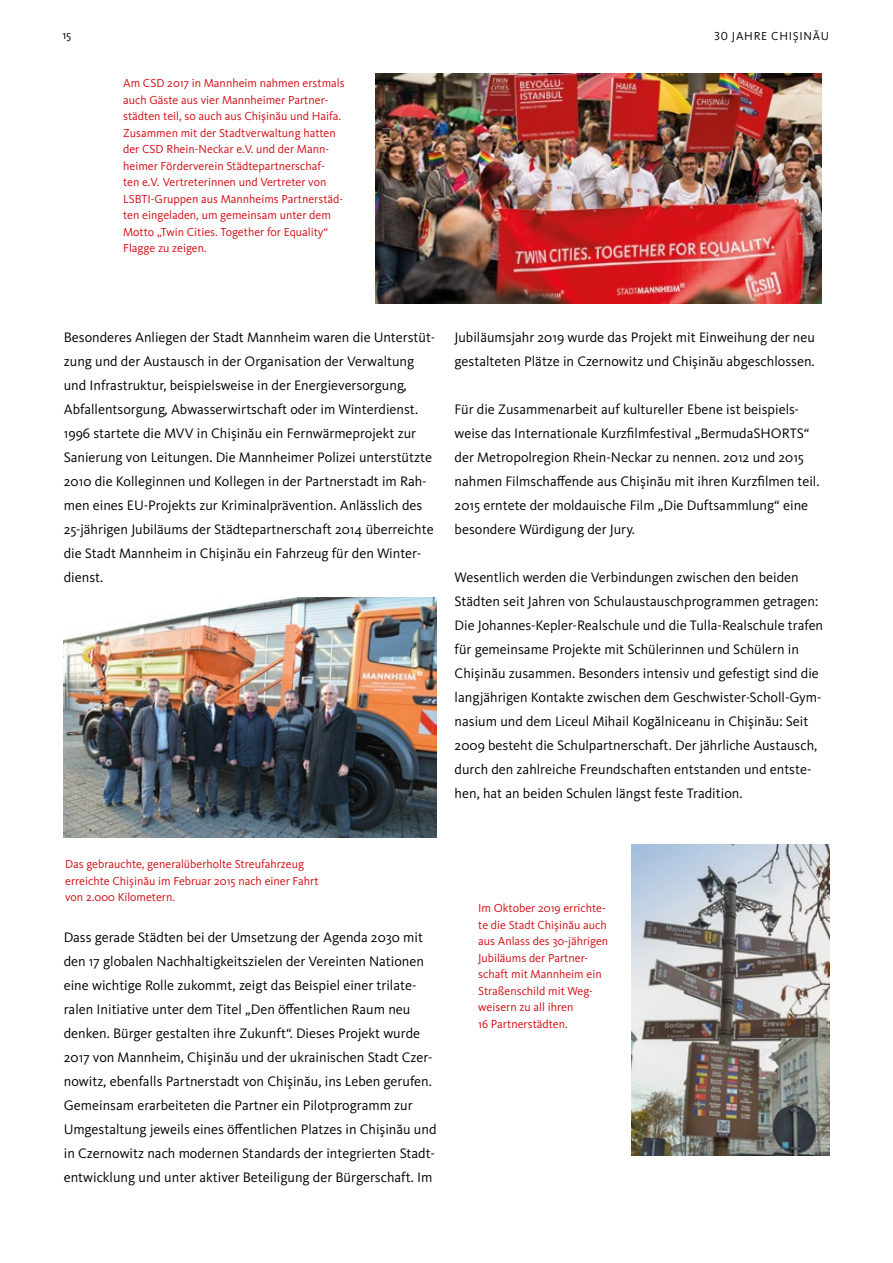
<style>
.page{position:relative;width:893px;height:1263px;background:#fff}
.page>*{position:absolute;margin:0;border:0;box-sizing:border-box;transform-origin:0 0}
.t1{font:14.25px/24px "Kievit Pro";color:#000}
.t2{font:12px/16.5px "Kievit Pro";color:#d20a11}
.t3{font:12px "Kievit Pro";letter-spacing:.06em;color:#000}
.s1{font-size:11.7px}
</style>
<div class="page">
<img style="left:64px;top:598px;width:373px;height:239px">
<img style="left:376px;top:73px;width:446px;height:230px">
<img style="left:632px;top:844px;width:197px;height:312px">
<p class="t3" style="left:62px;top:28px;width:10px">15</p>
<p class="t2" style="left:123px;top:75px;width:223px">Am CSD 2017 in Mannheim nahmen erstmals auch Gäste aus vier Mannheimer Partner&shy;städten teil, so auch aus Chişinău und Haifa.<br>Zusammen mit der Stadtverwaltung hatten der CSD Rhein-Neckar e.V. und der Mann&shy;heimer Förderverein Städtepartnerschaf-<br>ten e.V. Vertreterinnen und Vertreter von LSBTI-Gruppen aus Mannheims Partnerstäd&shy;ten eingeladen, um gemeinsam unter dem Motto „Twin Cities. Together for Equality“ Flagge zu zeigen.</p>
<p class="t3" style="left:715px;top:29px;width:116px">30 JAHRE CHI<span class="s1">Ş</span>IN<span class="s1">Ă</span>U</p>
<p class="t1" style="left:64px;top:325px;width:373px">Besonderes Anliegen der Stadt Mannheim waren die Unterstüt&shy;zung und der Austausch in der Organisation der Verwaltung und Infrastruktur, beispielsweise in der Energieversorgung, Abfallentsorgung, Abwasserwirtschaft oder im Winterdienst.<br>1996 startete die MVV in Chişinău ein Fernwärmeprojekt zur Sanierung von Leitungen. Die Mannheimer Polizei unterstützte 2010 die Kolleginnen und Kollegen in der Partnerstadt im Rah&shy;men eines EU-Projekts zur Kriminalprävention. Anlässlich des 25-jährigen Jubiläums der Städtepartnerschaft 2014 überreichte die Stadt Mannheim in Chişinău ein Fahrzeug für den Winter&shy;dienst.</p>
<p class="t1" style="left:455px;top:325px;width:362px">Jubiläumsjahr 2019 wurde das Projekt mit Einweihung der neu gestalteten Plätze in Czernowitz und Chişinău abgeschlossen.</p>
<p class="t1" style="left:455px;top:397px;width:366px">Für die Zusammenarbeit auf kultureller Ebene ist beispiels&shy;weise das Internationale Kurzfilmfestival „BermudaSHORTS“ der Metropolregion Rhein-Neckar zu nennen. 2012 und 2015 nahmen Filmschaffende aus Chişinău mit ihren Kurzfilmen teil.<br>2015 erntete der moldauische Film „Die Duftsammlung“ eine besondere Würdigung der Jury.</p>
<p class="t1" style="left:455px;top:565px;width:370px">Wesentlich werden die Verbindungen zwischen den beiden Städten seit Jahren von Schulaustauschprogrammen getragen:<br>Die Johannes-Kepler-Realschule und die Tulla-Realschule trafen für gemeinsame Projekte mit Schülerinnen und Schülern in Chişinău zusammen. Besonders intensiv und gefestigt sind die langjährigen Kontakte zwischen dem Geschwister-Scholl-Gym&shy;nasium und dem Liceul Mihail Kogălniceanu in Chişinău: Seit 2009 besteht die Schulpartnerschaft. Der jährliche Austausch, durch den zahlreiche Freundschaften entstanden und entste&shy;hen, hat an beiden Schulen längst feste Tradition.</p>
<p class="t2" style="left:65px;top:856px;width:255px">Das gebrauchte, generalüberholte Streufahrzeug erreichte Chişinău im Februar 2015 nach einer Fahrt von 2.000 Kilometern.</p>
<p class="t1" style="left:64px;top:925px;width:374px">Dass gerade Städten bei der Umsetzung der Agenda 2030 mit den 17 globalen Nachhaltigkeitszielen der Vereinten Nationen eine wichtige Rolle zukommt, zeigt das Beispiel einer trilate&shy;ralen Initiative unter dem Titel „Den öffentlichen Raum neu denken. Bürger gestalten ihre Zukunft“. Dieses Projekt wurde 2017 von Mannheim, Chişinău und der ukrainischen Stadt Czer&shy;nowitz, ebenfalls Partnerstadt von Chişinău, ins Leben gerufen.<br>Gemeinsam erarbeiteten die Partner ein Pilotprogramm zur Umgestaltung jeweils eines öffentlichen Platzes in Chişinău und in Czernowitz nach modernen Standards der integrierten Stadt&shy;entwicklung und unter aktiver Beteiligung der Bürgerschaft. Im</p>
<p class="t2" style="left:478px;top:900px;width:132px">Im Oktober 2019 errichte&shy;te die Stadt Chişinău auch aus Anlass des 30-jährigen<br>Jubiläums der Partner&shy;schaft mit Mannheim ein<br>Straßenschild mit Weg&shy;weisern zu all ihren<br>16 Partnerstädten.</p>
</div>
